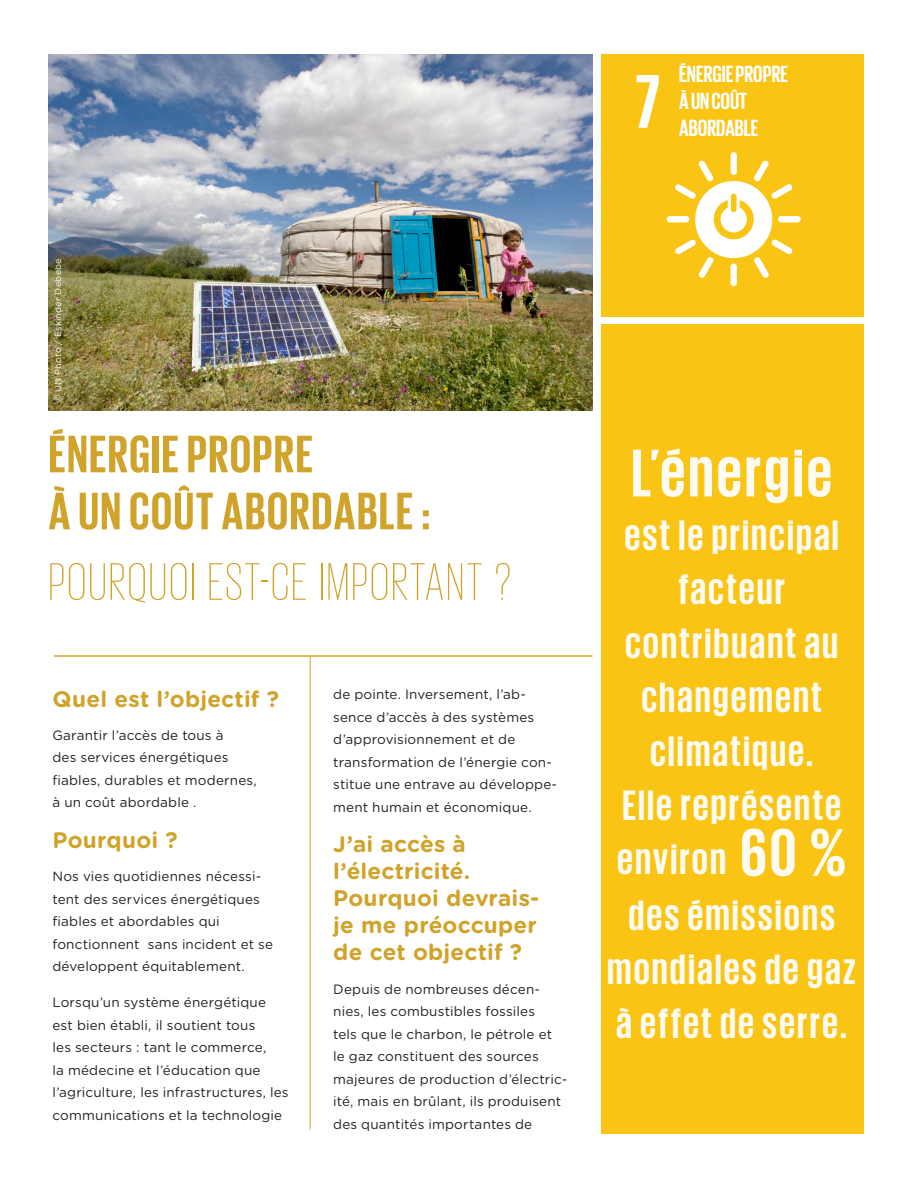
<style>
.page{position:relative;width:918px;height:1188px;background:#fff}
.page>*{position:absolute;margin:0;border:0;box-sizing:border-box;transform-origin:0 0}
.t1{font:700 69px "Giorgio Sans";letter-spacing:.045em;color:#fefbf3}
.t2{font:700 54px/57px "Giorgio Sans";letter-spacing:.025em;color:#d0a32a}
.t3{font:200 54px "Giorgio Sans";letter-spacing:.045em;color:#d0a32a}
.t4{font:700 43.5px/54.2px "Giorgio Sans";letter-spacing:.05em;color:#fefbf3;text-align:center}
.t5{font:700 24px/27px "Giorgio Sans";color:#fff}
.t6{font:700 22.5px/27px "Gotham Rounded";letter-spacing:.01em;color:#d0a32a}
.tx{font:13.5px/22.5px "Gotham Rounded";letter-spacing:.01em;color:#231f20}
.t7{font:9px "Gotham Rounded";letter-spacing:.03em;color:#fff}
.s1{font-size:69px}
</style>
<div class="page">
<div style="left:601px;top:54px;width:263px;height:263px;background:#fac415"></div>
<div style="left:667px;top:216px;width:22px;height:6px;background:#fff;border-radius:3px"></div>
<div style="left:778px;top:216px;width:23px;height:6px;background:#fff;border-radius:3px"></div>
<div style="left:731px;top:152px;width:6px;height:23px;background:#fff;border-radius:3px"></div>
<div style="left:731px;top:263px;width:6px;height:23px;background:#fff;border-radius:3px"></div>
<svg style="left:675px;top:160px;width:118px;height:118px"></svg>
<svg style="left:637px;top:75px;width:22px;height:53px"></svg>
<div style="left:601px;top:325px;width:263px;height:809px;background:#fac415"></div>
<img style="left:49px;top:54px;width:544px;height:356px">
<hr style="left:54px;top:655px;width:538px;height:2px;background:#d0a32a">
<hr style="left:310px;top:657px;width:1px;height:472px;background:#d0a32a">
<p class="t5" style="left:679px;top:60px;width:110px">ÉNERGIE PROPRE<br>À UN COÛT<br>ABORDABLE</p>
<p class="t7" style="left:52px;top:402px;width:145px;rotate:-90deg">© UN Photo / Eskinder Debebe</p>
<p class="t2" style="left:49px;top:424px;width:383px">ÉNERGIE PROPRE<br>À UN COÛT ABORDABLE :</p>
<p class="t3" style="left:49px;top:556px;width:464px">POURQUOI EST-CE IMPORTANT ?</p>
<h1 class="t6" style="left:52px;top:684px;width:228px">Quel est l’objectif ?</h1>
<p class="tx" style="left:52px;top:723px;width:206px">Garantir l’accès de tous à<br>des services énergétiques fiables, durables et modernes, à un coût abordable .</p>
<h1 class="t6" style="left:52px;top:825px;width:127px">Pourquoi ?</h1>
<p class="tx" style="left:52px;top:865px;width:222px">Nos vies quotidiennes nécessi&shy;tent des services énergétiques fiables et abordables qui fonctionnent sans incident et se développent équitablement.</p>
<p class="tx" style="left:52px;top:991px;width:238px">Lorsqu’un système énergétique est bien établi, il soutient tous<br>les secteurs : tant le commerce,<br>la médecine et l’éducation que l’agriculture, les infrastructures, les communications et la technologie</p>
<p class="tx" style="left:333px;top:683px;width:225px">de pointe. Inversement, l’ab&shy;sence d’accès à des systèmes d’approvisionnement et de transformation de l’énergie con&shy;stitue une entrave au développe&shy;ment humain et économique.</p>
<h1 class="t6" style="left:333px;top:830px;width:208px">J’ai accès à l’électricité.<br>Pourquoi devrais&shy;je me préoccuper de cet objectif ?</h1>
<p class="tx" style="left:333px;top:977px;width:235px">Depuis de nombreuses décen&shy;nies, les combustibles fossiles<br>tels que le charbon, le pétrole et<br>le gaz constituent des sources majeures de production d’électric&shy;ité, mais en brûlant, ils produisent des quantités importantes de</p>
<p class="t1" style="left:631px;top:438px;width:202px">L’énergie</p>
<p class="t4" style="left:607px;top:507px;width:250px">est le principal facteur contribuant au changement climatique.<br>Elle représente environ <span class="s1">60 % </span>des émissions mondiales de gaz à effet de serre.</p>
</div>
